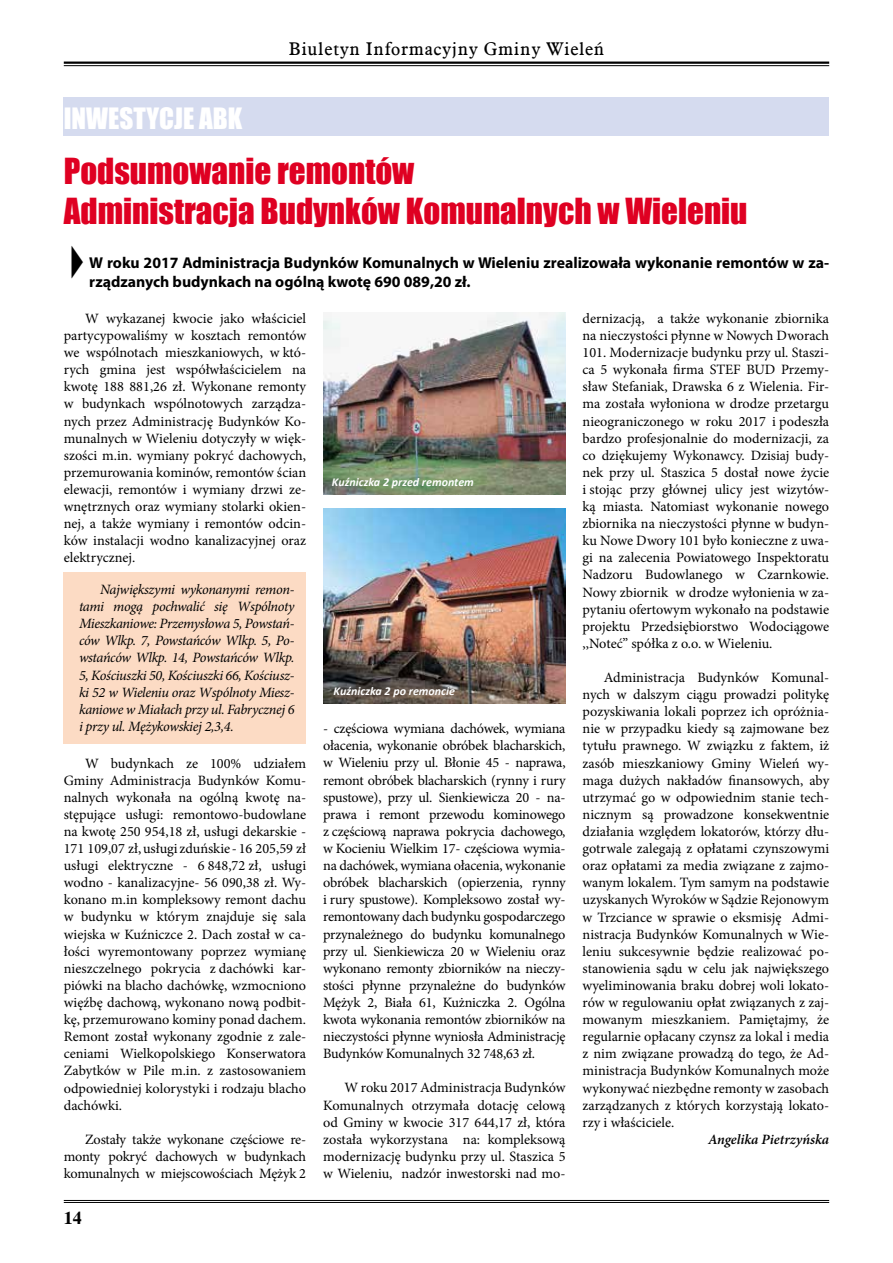
<style>
.page{position:relative;width:893px;height:1263px;background:#fff}
.page>*{position:absolute;margin:0;border:0;box-sizing:border-box;transform-origin:0 0}
.t1{font:33px/39.6px "Impact";color:#df0022}
.t2{font:27px "Impact";color:#fff}
.t3{font:18px "Aldine 721 EU";letter-spacing:.04em;color:#000}
.t4{font:700 18px "Dutch 801 EU";color:#000}
.t5{font:700 15.75px/18.9px "Myriad Pro";color:#000}
.t6{font:14.25px/17.1px "Minion Pro";letter-spacing:-.005em;color:#000;text-align:justify}
.t7{font:italic 14.25px/17.1px "Minion Pro";letter-spacing:-.025em;color:#000;text-align:justify}
.t8{font:italic 600 14.25px "Minion Pro";color:#000}
.t9{font:italic 700 12px "Calibri";color:#fff}
</style>
<div class="page">
<div style="left:64px;top:572px;width:242px;height:172px;background:#fcdbc4"></div>
<hr style="left:64px;top:62px;width:765px;height:2px;background:#000">
<hr style="left:64px;top:65px;width:765px;height:1px;background:#000">
<hr style="left:64px;top:1200px;width:765px;height:1px;background:#000">
<hr style="left:64px;top:1202px;width:765px;height:1px;background:#000">
<div style="left:64px;top:98px;width:765px;height:38px;background:#d5dbef"></div>
<img style="left:323px;top:509px;width:243px;height:194px">
<img style="left:323px;top:313px;width:243px;height:181px">
<h2 class="t2" style="left:64px;top:97px;width:180px">INWESTYCJE ABK</h2>
<p class="t3" style="left:289px;top:38px;width:317px">Biuletyn Informacyjny Gminy Wieleń</p>
<h1 class="t1" style="left:64px;top:151px;width:685px">Podsumowanie remontów<br>Administracja Budynków Komunalnych w Wieleniu</h1>
<p class="t5" style="left:89px;top:253px;width:741px">W roku 2017 Administracja Budynków Komunalnych w Wieleniu zrealizowała wykonanie remontów w za&shy;rządzanych budynkach na ogólną kwotę 690 089,20 zł.</p>
<p class="t6" style="left:64px;top:310px;width:244px;text-indent:21px">W wykazanej kwocie jako właściciel partycypowaliśmy w kosztach remontów we wspólnotach mieszkaniowych, w któ&shy;rych gmina jest współwłaścicielem na kwotę 188 881,26 zł. Wykonane remonty w budynkach wspólnotowych zarządza&shy;nych przez Administrację Budynków Ko&shy;munalnych w Wieleniu dotyczyły w więk&shy;szości m.in. wymiany pokryć dachowych, przemurowania kominów, remontów ścian elewacji, remontów i wymiany drzwi ze&shy;wnętrznych oraz wymiany stolarki okien&shy;nej, a także wymiany i remontów odcin&shy;ków instalacji wodno kanalizacyjnej oraz elektrycznej.</p>
<p class="t7" style="left:79px;top:581px;width:217px;text-indent:21px">Największymi wykonanymi remon&shy;tami mogą pochwalić się Wspólnoty Mieszkaniowe: Przemysłowa 5, Powstań&shy;ców Wlkp. 7, Powstańców Wlkp. 5, Po&shy;wstańców Wlkp. 14, Powstańców Wlkp.<br>5, Kościuszki 50, Kościuszki 66, Kościusz&shy;ki 52 w Wieleniu oraz Wspólnoty Miesz&shy;kaniowe w Miałach przy ul. Fabrycznej 6 i przy ul. Mężykowskiej 2,3,4.</p>
<p class="t6" style="left:64px;top:754px;width:244px;text-indent:21px">W budynkach ze 100% udziałem Gminy Administracja Budynków Komu&shy;nalnych wykonała na ogólną kwotę na&shy;stępujące usługi: remontowo-budowlane na kwotę 250 954,18 zł, usługi dekarskie - 171 109,07 zł, usługi zduńskie - 16 205,59 zł usługi elektryczne - 6 848,72 zł, usługi wodno - kanalizacyjne- 56 090,38 zł. Wy&shy;konano m.in kompleksowy remont dachu w budynku w którym znajduje się sala wiejska w Kuźniczce 2. Dach został w ca&shy;łości wyremontowany poprzez wymianę nieszczelnego pokrycia z dachówki kar&shy;piówki na blacho dachówkę, wzmocniono więźbę dachową, wykonano nową podbit&shy;kę, przemurowano kominy ponad dachem.<br>Remont został wykonany zgodnie z zale&shy;ceniami Wielkopolskiego Konserwatora Zabytków w Pile m.in. z zastosowaniem odpowiedniej kolorystyki i rodzaju blacho dachówki.</p>
<p class="t6" style="left:64px;top:1131px;width:244px;text-indent:21px">Zostały także wykonane częściowe re&shy;monty pokryć dachowych w budynkach komunalnych w miejscowościach Mężyk 2</p>
<p class="t4" style="left:64px;top:1207px;width:19px">14</p>
<p class="t9" style="left:332px;top:475px;width:143px">Kuźniczka 2 przed remontem</p>
<p class="t9" style="left:334px;top:684px;width:123px">Kuźniczka 2 po remoncie</p>
<p class="t6" style="left:323px;top:720px;width:244px">- częściowa wymiana dachówek, wymiana ołacenia, wykonanie obróbek blacharskich, w Wieleniu przy ul. Błonie 45 - naprawa, remont obróbek blacharskich (rynny i rury spustowe), przy ul. Sienkiewicza 20 - na&shy;prawa i remont przewodu kominowego z częściową naprawa pokrycia dachowego, w Kocieniu Wielkim 17- częściowa wymia&shy;na dachówek, wymiana ołacenia, wykonanie obróbek blacharskich (opierzenia, rynny i rury spustowe). Kompleksowo został wy&shy;remontowany dach budynku gospodarczego przynależnego do budynku komunalnego przy ul. Sienkiewicza 20 w Wieleniu oraz wykonano remonty zbiorników na nieczy&shy;stości płynne przynależne do budynków Mężyk 2, Biała 61, Kużniczka 2. Ogólna kwota wykonania remontów zbiorników na nieczystości płynne wyniosła Administrację Budynków Komunalnych 32 748,63 zł.</p>
<p class="t6" style="left:323px;top:1079px;width:244px;text-indent:21px">W roku 2017 Administracja Budynków Komunalnych otrzymała dotację celową od Gminy w kwocie 317 644,17 zł, która została wykorzystana na: kompleksową modernizację budynku przy ul. Staszica 5 w Wieleniu, nadzór inwestorski nad mo-</p>
<p class="t6" style="left:583px;top:310px;width:248px">dernizacją, a także wykonanie zbiornika na nieczystości płynne w Nowych Dworach 101. Modernizacje budynku przy ul. Staszi&shy;ca 5 wykonała firma STEF BUD Przemy&shy;sław Stefaniak, Drawska 6 z Wielenia. Fir&shy;ma została wyłoniona w drodze przetargu nieograniczonego w roku 2017 i podeszła bardzo profesjonalnie do modernizacji, za co dziękujemy Wykonawcy. Dzisiaj budy&shy;nek przy ul. Staszica 5 dostał nowe życie i stojąc przy głównej ulicy jest wizytów&shy;ką miasta. Natomiast wykonanie nowego zbiornika na nieczystości płynne w budyn&shy;ku Nowe Dwory 101 było konieczne z uwa&shy;gi na zalecenia Powiatowego Inspektoratu Nadzoru Budowlanego w Czarnkowie.<br>Nowy zbiornik w drodze wyłonienia w za&shy;pytaniu ofertowym wykonało na podstawie projektu Przedsiębiorstwo Wodociągowe ,,Noteć” spółka z o.o. w Wieleniu.</p>
<p class="t6" style="left:583px;top:669px;width:248px;text-indent:21px">Administracja Budynków Komunal&shy;nych w dalszym ciągu prowadzi politykę pozyskiwania lokali poprzez ich opróżnia&shy;nie w przypadku kiedy są zajmowane bez tytułu prawnego. W związku z faktem, iż zasób mieszkaniowy Gminy Wieleń wy&shy;maga dużych nakładów finansowych, aby utrzymać go w odpowiednim stanie tech&shy;nicznym są prowadzone konsekwentnie działania względem lokatorów, którzy dłu&shy;gotrwale zalegają z opłatami czynszowymi oraz opłatami za media związane z zajmo&shy;wanym lokalem. Tym samym na podstawie uzyskanych Wyroków w Sądzie Rejonowym w Trzciance w sprawie o eksmisję Admi&shy;nistracja Budynków Komunalnych w Wie&shy;leniu sukcesywnie będzie realizować po&shy;stanowienia sądu w celu jak największego wyeliminowania braku dobrej woli lokato&shy;rów w regulowaniu opłat związanych z zaj&shy;mowanym mieszkaniem. Pamiętajmy, że regularnie opłacany czynsz za lokal i media z nim związane prowadzą do tego, że Ad&shy;ministracja Budynków Komunalnych może wykonywać niezbędne remonty w zasobach zarządzanych z których korzystają lokato&shy;rzy i właściciele.</p>
<p class="t8" style="left:708px;top:1129px;width:123px">Angelika Pietrzyńska</p>
</div>
